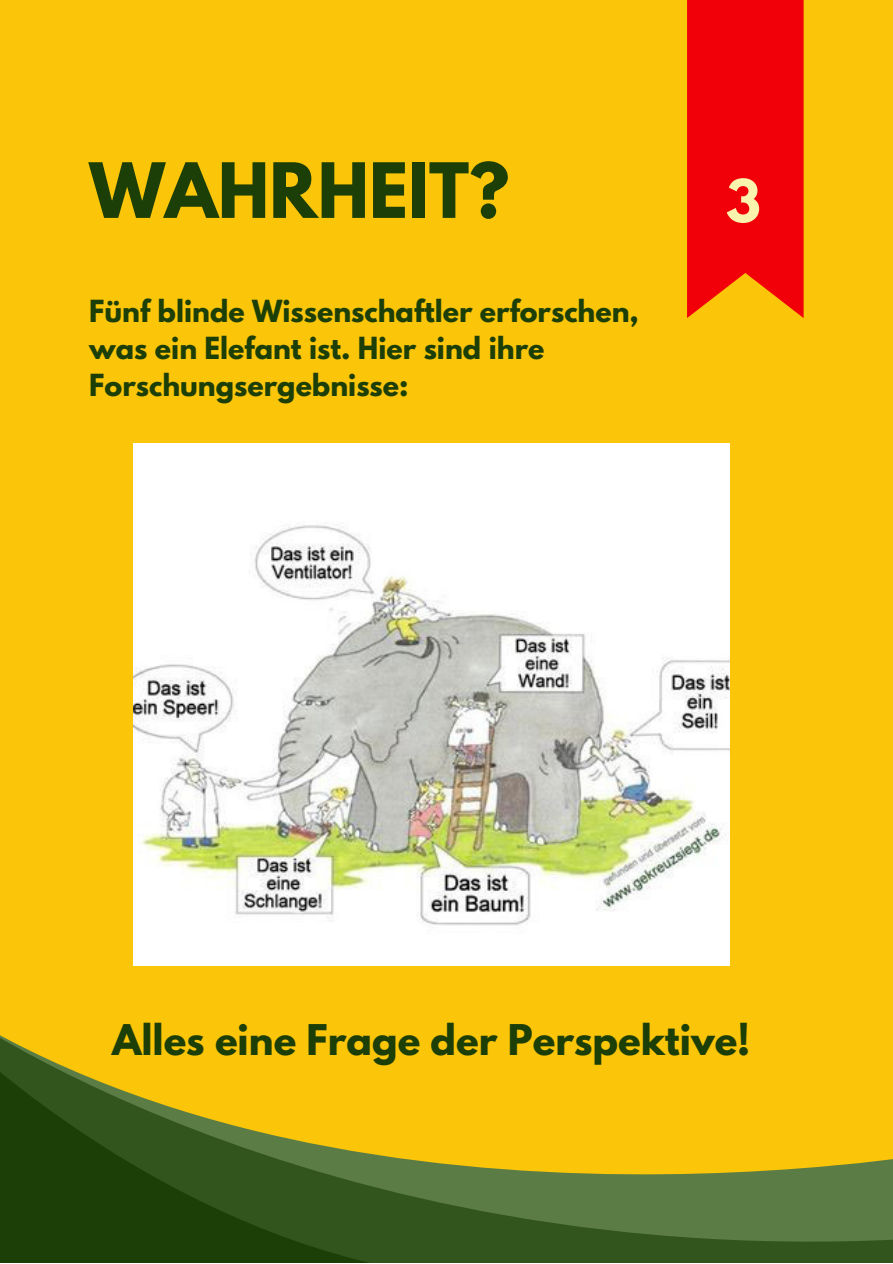
<style>
.page{position:relative;width:893px;height:1264px;background:#fff}
.page>*{position:absolute;margin:0;border:0;box-sizing:border-box;transform-origin:0 0}
.t1{font:700 67.5px "League Spartan";color:#1c3e07}
.t2{font:700 52.5px "League Spartan";color:#faf3ae}
.t3{font:700 37.5px "League Spartan";color:#1c3e07}
.t4{font:700 27px/37px "League Spartan";color:#1c3e07}
</style>
<div class="page">
<div style="left:0;top:0;width:892px;height:1262px;background:#fbc509"></div>
<svg style="left:687px;top:0;width:116px;height:318px;background:#f10e09"></svg>
<img style="left:133px;top:443px;width:596px;height:522px">
<svg style="left:383px;top:1155px;width:509px;height:107px;background:#627830"></svg>
<svg style="left:0;top:1035px;width:383px;height:227px"></svg>
<p class="t1" style="left:89px;top:157px;width:421px">WAHRHEIT?</p>
<p class="t4" style="left:89px;top:295px;width:551px">Fünf blinde Wissenschaftler erforschen, was ein Elefant ist. Hier sind ihre<br>Forschungsergebnisse:</p>
<p class="t2" style="left:725px;top:175px;width:36px">3</p>
<p class="t3" style="left:112px;top:1020px;width:639px">Alles eine Frage der Perspektive!</p>
</div>
